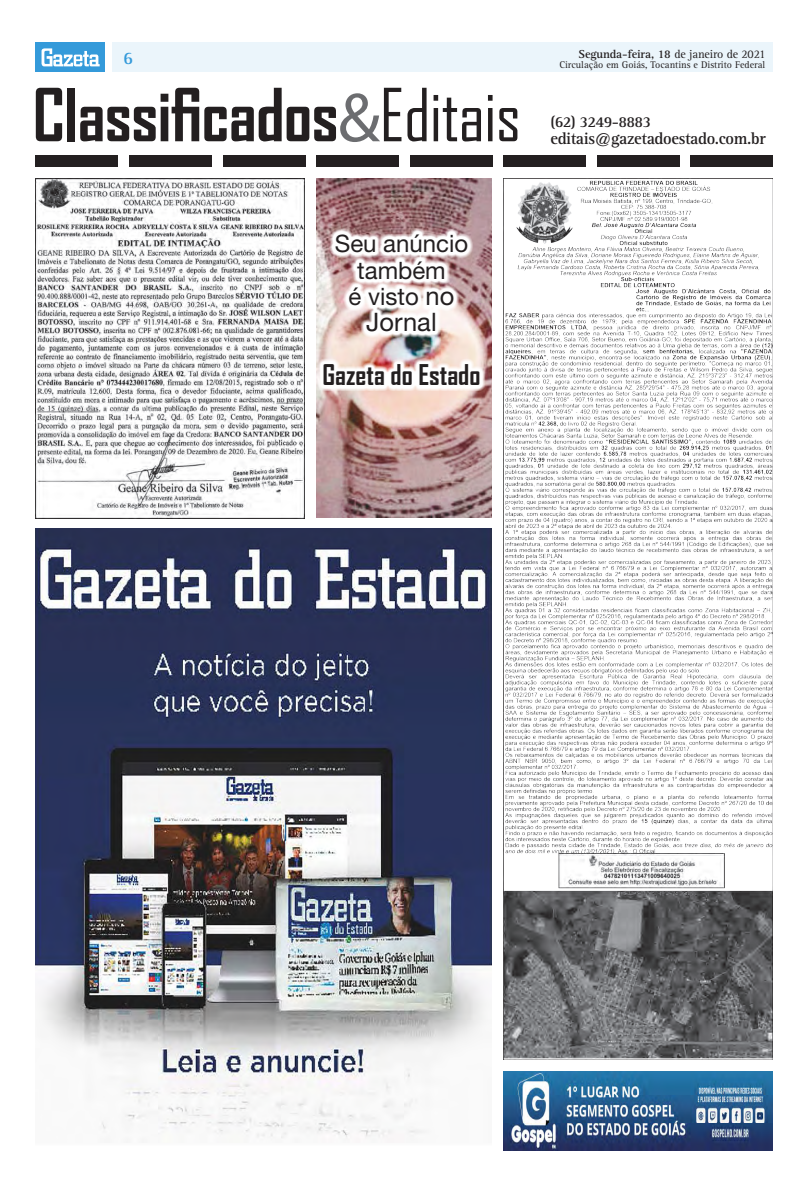
<style>
.page{position:relative;width:808px;height:1191px;background:#fff}
.page>*{position:absolute;margin:0;border:0;box-sizing:border-box;transform-origin:0 0}
.t1{font:700 70px "Agency FB";letter-spacing:-.01em;color:#231f20}
.Legenda{font:700 27.3px "Agency FB";color:#231f20}
.Legenda-2{font:25.5px "Helvetica Neue";color:#231f20}
.Legenda-3{font:24px/26.4px "Helvetica Neue";color:#231f20;text-align:center}
.t2{font:700 18px "Rotis Serif";color:#349ada}
.t3{font:700 17px "Rotis Serif";letter-spacing:-.02em;color:#231f20}
.t4{font:700 15.7px "Rotis Serif";letter-spacing:-.04em;color:#231f20}
.t5{font:700 12px "Rotis Serif";letter-spacing:-.01em;color:#231f20}
.t6{font:10px "Rotis Serif";color:#231f20}
.s1{font-family:"Myriad Pro";font-weight:400;color:#6c6d70}
.s2{font-weight:400}
.s3{font-size:25.5px}
</style>
<div class="page">
<div style="left:112px;top:43px;width:660px;height:29px;background:#ebf5fb"></div>
<div style="left:35px;top:43px;width:70px;height:29px;background:#349ada"></div>
<svg style="left:42px;top:48px;width:58px;height:18px"></svg>
<img style="left:35px;top:528px;width:457px;height:611px">
<img style="left:316px;top:178px;width:176px;height:339px">
<img style="left:317px;top:228px;width:169px;height:163px">
<img style="left:503px;top:1071px;width:269px;height:79px">
<div style="left:36px;top:156px;width:82px;height:11px;background:#231f20"></div>
<div style="left:410px;top:156px;width:82px;height:11px;background:#231f20"></div>
<div style="left:223px;top:156px;width:82px;height:11px;background:#231f20"></div>
<div style="left:597px;top:156px;width:82px;height:11px;background:#231f20"></div>
<div style="left:129px;top:156px;width:83px;height:11px;background:#231f20"></div>
<div style="left:504px;top:156px;width:82px;height:11px;background:#231f20"></div>
<div style="left:316px;top:156px;width:83px;height:11px;background:#231f20"></div>
<div style="left:691px;top:156px;width:82px;height:11px;background:#231f20"></div>
<img style="left:503px;top:178px;width:269px;height:882px">
<img style="left:35px;top:178px;width:270px;height:340px">
<p class="t2" style="left:123px;top:48px;width:12px">6</p>
<p class="t1" style="left:33px;top:71px;width:490px">Classificados<span class="s1">&amp;</span><span class="s2">Editais</span></p>
<p class="t5" style="left:578px;top:47px;width:188px">Segunda-feira, 18 <span class="s2">de janeiro de 2021</span></p>
<p class="t6" style="left:559px;top:59px;width:207px">Circulação em Goiás, Tocantins e Distrito Federal</p>
<p class="t4" style="left:550px;top:112px;width:102px">(62) 3249-8883</p>
<p class="t3" style="left:550px;top:128px;width:217px">editais@gazetadoestado.com.br</p>
<p class="Legenda-3" style="left:335px;top:230px;width:135px">Seu anúncio também</p>
<p class="Legenda-3" style="left:349px;top:283px;width:107px">é visto <span class="s3">no</span></p>
<p class="Legenda-2" style="left:366px;top:307px;width:72px">Jornal</p>
<p class="Legenda" style="left:322px;top:358px;width:160px">Gazeta do Estado</p>
</div>
